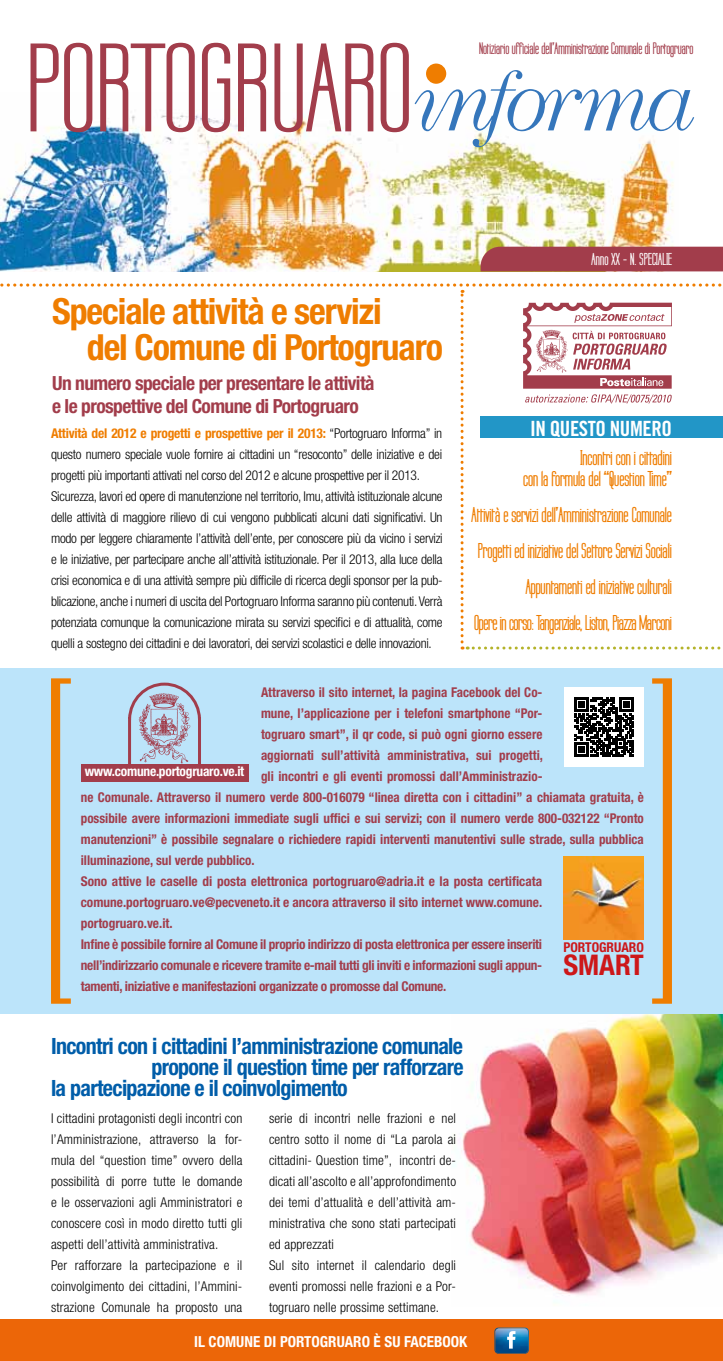
<style>
.page{position:relative;width:723px;height:1361px;background:#fff}
.page>*{position:absolute;margin:0;border:0;box-sizing:border-box;transform-origin:0 0}
.t1{font:107.25px "Labtop Upper";letter-spacing:-.01em;color:#a23d4b;scale:1.2 1}
.t2{font:700 condensed 36px/36px "Helvetica Neue";letter-spacing:-.03em;color:#ef7d00}
.t3{font:700 condensed 28.5px "Helvetica Neue";color:#cd1719}
.t4{font:700 condensed 22.5px "Helvetica Neue";letter-spacing:-.03em;color:#005da9}
.t5{font:21px "Trade Gothic Bold Cond Twenty";letter-spacing:-.02em;color:#fff}
.t6{font:700 condensed 19.5px/23.4px "Helvetica Neue";letter-spacing:-.03em;color:#a23d4b}
.t7{font:700 18px/36px "Labtop";color:#ef7d00;text-align:right}
.t8{font:700 condensed 15.15px "Helvetica Neue";color:#fff}
.t9{font:700 14.4px "Labtop";letter-spacing:.02em;color:#fff}
.t10{font:700 13.95px "Labtop";color:#a23d4b}
.t11{font:300 condensed 13.5px/21px "Helvetica Neue";letter-spacing:-.02em;color:#000}
.t12{font:700 condensed 13.5px "Helvetica Neue";color:#a23d4b}
.t13{font:300 condensed 13.5px/21px "Helvetica Neue";letter-spacing:.01em;color:#000}
.t14{font:700 condensed 13.5px "Helvetica Neue";letter-spacing:-.02em;color:#a23d4b}
.t15{font:700 condensed 13.5px "Helvetica Neue";letter-spacing:-.02em;color:#fff}
.t16{font:700 condensed 13.5px "Helvetica Neue";color:#cd1719}
.s1{font-weight:700;color:#ef7d00}
</style>
<div class="page">
<img style="left:451px;top:1013px;width:272px;height:289px">
<div style="left:0;top:668px;width:723px;height:345px;background:#bce4fa"></div>
<img style="left:0;top:124px;width:678px;height:148px">
<svg style="left:30px;top:42px;width:63px;height:91px"></svg>
<svg style="left:99px;top:42px;width:132px;height:91px"></svg>
<svg style="left:237px;top:43px;width:30px;height:89px"></svg>
<svg style="left:274px;top:43px;width:100px;height:90px"></svg>
<svg style="left:380px;top:42px;width:314px;height:105px"></svg>
<div style="left:426px;top:64px;width:20px;height:20px;background:#ef7d00;border-radius:50%"></div>
<div style="left:0;top:1319px;width:723px;height:42px;background:#ec6608"></div>
<svg style="left:494px;top:1327px;width:35px;height:26px"></svg>
<div style="left:480px;top:247px;width:243px;height:24px;background:#a23d4b"></div>
<svg style="left:0;top:283px;width:723px;height:366px"></svg>
<svg style="left:51px;top:678px;width:20px;height:325px"></svg>
<svg style="left:652px;top:678px;width:20px;height:325px"></svg>
<div style="left:564px;top:687px;width:80px;height:80px;background:#fff"></div>
<svg style="left:574px;top:697px;width:59px;height:59px"></svg>
<svg style="left:127px;top:682px;width:75px;height:100px"></svg>
<div style="left:81px;top:764px;width:167px;height:17px;background:#a23d4b"></div>
<img style="left:564px;top:856px;width:80px;height:83px">
<h1 class="t1" style="left:25px;top:23px;width:325px">PORTOGRUARO</h1>
<p class="t10" style="left:479px;top:40px;width:216px">Notiziario ufficiale dell’Amministrazione Comunale di Portogruaro</p>
<h2 class="t2" style="left:87px;top:292px;width:358px;text-indent:-35px">Speciale attività e servizi<br>del Comune di Portogruaro</h2>
<h3 class="t6" style="left:52px;top:371px;width:324px">Un numero speciale per presentare le attività e le prospettive del Comune di Portogruaro</h3>
<p class="t11" style="left:51px;top:423px;width:393px"><span class="s1">Attività del 2012 e progetti e prospettive per il 2013:</span> “Portogruaro Informa” in questo numero speciale vuole fornire ai cittadini un “resoconto” delle iniziative e dei progetti più importanti attivati nel corso del 2012 e alcune prospettive per il 2013.<br>Sicurezza, lavori ed opere di manutenzione nel territorio, Imu, attività istituzionale alcune delle attività di maggiore rilievo di cui vengono pubblicati alcuni dati significativi. Un modo per leggere chiaramente l’attività dell’ente, per conoscere più da vicino i servizi e le iniziative, per partecipare anche all’attività istituzionale. Per il 2013, alla luce della crisi economica e di una attività sempre più difficile di ricerca degli sponsor per la pub&shy;blicazione, anche i numeri di uscita del Portogruaro Informa saranno più contenuti. Verrà potenziata comunque la comunicazione mirata su servizi specifici e di attualità, come quelli a sostegno dei cittadini e dei lavoratori, dei servizi scolastici e delle innovazioni.</p>
<p class="t9" style="left:591px;top:250px;width:82px">Anno XX - N. SPECIALIE</p>
<h3 class="t5" style="left:530px;top:415px;width:143px">IN QUESTO NUMERO</h3>
<h3 class="t7" style="left:523px;top:448px;width:150px;line-height:21px">Incontri con i cittadini<br>con la formula del “Question Time”</h3>
<h3 class="t7" style="left:472px;top:497px;width:202px">Attività e servizi dell’Amministrazione Comunale Progetti ed iniziative del Settore Servizi Sociali Appuntamenti ed iniziative culturali<br>Opere in corso: Tangenziale, Liston, Piazza Marconi</h3>
<p class="t12" style="left:261px;top:684px;width:283px">Attraverso il sito internet, la pagina Facebook del Co-</p>
<p class="t12" style="left:261px;top:705px;width:283px">mune, l’applicazione per i telefoni smartphone “Por-</p>
<p class="t12" style="left:261px;top:726px;width:283px">togruaro smart”, il qr code, si può ogni giorno essere</p>
<p class="t12" style="left:261px;top:747px;width:283px">aggiornati sull’attività amministrativa, sui progetti,</p>
<p class="t12" style="left:261px;top:768px;width:283px">gli incontri e gli eventi promossi dall’Amministrazio-</p>
<p class="t12" style="left:81px;top:789px;width:565px">ne Comunale. Attraverso il numero verde 800-016079 “linea diretta con i cittadini” a chiamata gratuita, è</p>
<p class="t12" style="left:81px;top:810px;width:564px">possibile avere informazioni immediate sugli uffici e sui servizi; con il numero verde 800-032122 “Pronto</p>
<p class="t12" style="left:81px;top:831px;width:564px">manutenzioni” è possibile segnalare o richiedere rapidi interventi manutentivi sulle strade, sulla pubblica</p>
<p class="t12" style="left:81px;top:852px;width:175px">illuminazione, sul verde pubblico.</p>
<p class="t12" style="left:81px;top:873px;width:463px">Sono attive le caselle di posta elettronica portogruaro@adria.it e la posta certificata</p>
<p class="t12" style="left:81px;top:894px;width:463px">comune.portogruaro.ve@pecveneto.it e ancora attraverso il sito internet www.comune.</p>
<p class="t12" style="left:81px;top:915px;width:93px">portogruaro.ve.it.</p>
<p class="t14" style="left:81px;top:936px;width:463px">Infine è possibile fornire al Comune il proprio indirizzo di posta elettronica per essere inseriti</p>
<p class="t14" style="left:81px;top:957px;width:463px">nell’indirizzario comunale e ricevere tramite e-mail tutti gli inviti e informazioni sugli appun-</p>
<p class="t14" style="left:81px;top:978px;width:367px">tamenti, iniziative e manifestazioni organizzate o promosse dal Comune.</p>
<p class="t15" style="left:85px;top:763px;width:161px">www.comune.portogruaro.ve.it</p>
<p class="t16" style="left:563px;top:939px;width:82px">portogruaro</p>
<h3 class="t3" style="left:563px;top:947px;width:17px">SMART</h3>
<h3 class="t4" style="left:51px;top:1032px;width:413px">Incontri con i cittadini l’amministrazione comunale</h3>
<h3 class="t4" style="left:151px;top:1053px;width:314px">propone il question time per rafforzare</h3>
<h3 class="t4" style="left:51px;top:1074px;width:298px">la partecipazione e il coinvolgimento</h3>
<p class="t13" style="left:51px;top:1107px;width:193px">I cittadini protagonisti degli incontri con l’Amministrazione, attraverso la for&shy;mula del “question time” ovvero della possibilità di porre tutte le domande e le osservazioni agli Amministratori e conoscere così in modo diretto tutti gli aspetti dell’attività amministrativa.<br>Per rafforzare la partecipazione e il coinvolgimento dei cittadini, l’Ammini&shy;strazione Comunale ha proposto una</p>
<p class="t13" style="left:269px;top:1107px;width:189px">serie di incontri nelle frazioni e nel centro sotto il nome di “La parola ai cittadini- Question time”, incontri de&shy;dicati all’ascolto e all’approfondimento dei temi d’attualità e dell’attività am&shy;ministrativa che sono stati partecipati ed apprezzati<br>Sul sito internet il calendario degli eventi promossi nelle frazioni e a Por&shy;togruaro nelle prossime settimane.</p>
<p class="t8" style="left:194px;top:1332px;width:275px">il Comune di Portogruaro è su facebook</p>
</div>
